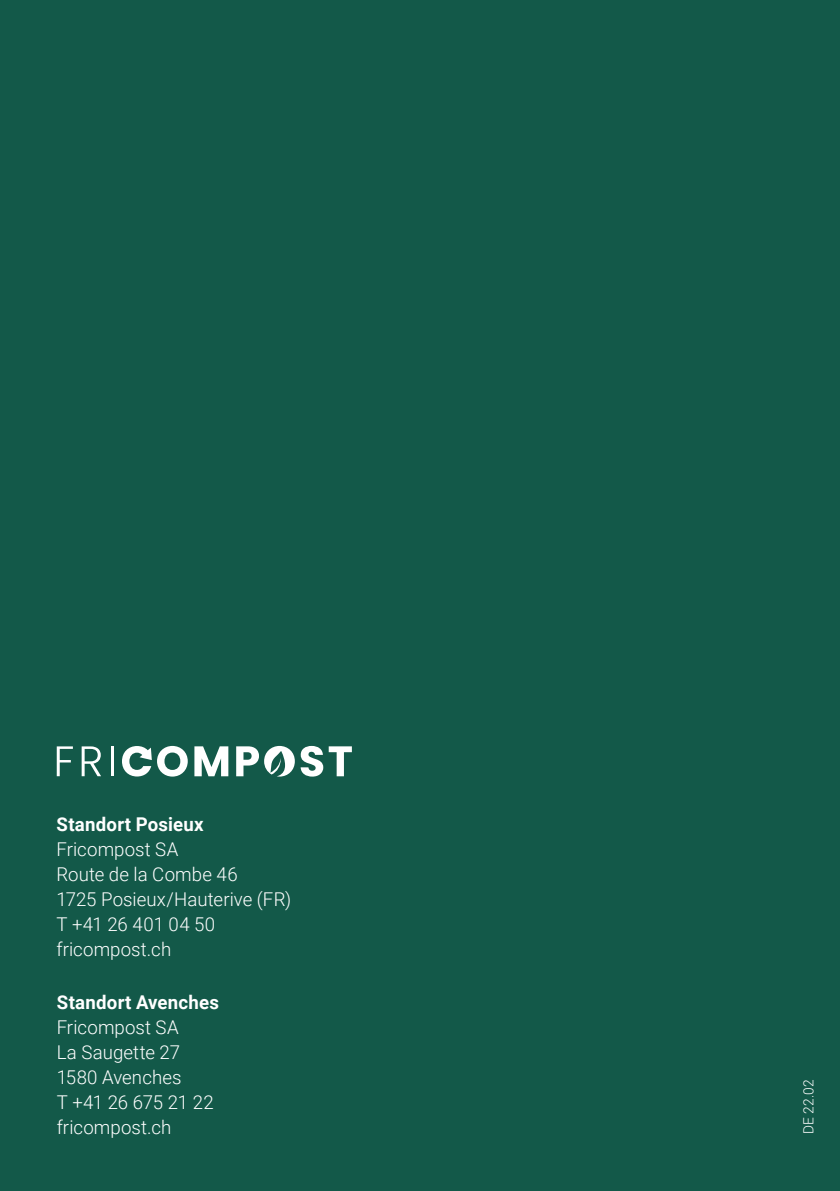
<style>
.page{position:relative;width:840px;height:1191px;background:#fff}
.page>*{position:absolute;margin:0;border:0;box-sizing:border-box;transform-origin:0 0}
.t1{font:300 19px/25px "Roboto";letter-spacing:.005em;color:#fff}
.t2{font:700 19px "Roboto";letter-spacing:.01em;color:#fff}
.t3{font:300 14px "Roboto";color:#fff}
</style>
<div class="page">
<div style="left:0;top:0;width:839px;height:1191px;background:#135949"></div>
<svg style="left:194px;top:746px;width:34px;height:30px"></svg>
<svg style="left:122px;top:746px;width:66px;height:30px"></svg>
<svg style="left:236px;top:746px;width:115px;height:30px"></svg>
<svg style="left:57px;top:746px;width:16px;height:30px"></svg>
<svg style="left:82px;top:746px;width:19px;height:30px"></svg>
<hr style="left:110px;top:746px;width:3px;height:30px;background:#fff">
<p class="t2" style="left:56px;top:810px;width:149px">Standort Posieux</p>
<p class="t1" style="left:56px;top:835px;width:236px">Fricompost SA<br>Route de la Combe 46<br>1725 Posieux/Hauterive (FR)<br>T +41 26 401 04 50 fricompost.ch</p>
<p class="t2" style="left:57px;top:989px;width:164px">Standort Avenches</p>
<p class="t1" style="left:57px;top:1014px;width:158px">Fricompost SA<br>La Saugette 27<br>1580 Avenches<br>T +41 26 675 21 22 fricompost.ch</p>
<p class="t3" style="left:798px;top:1134px;width:57px;rotate:-90deg">DE 22.02</p>
</div>
